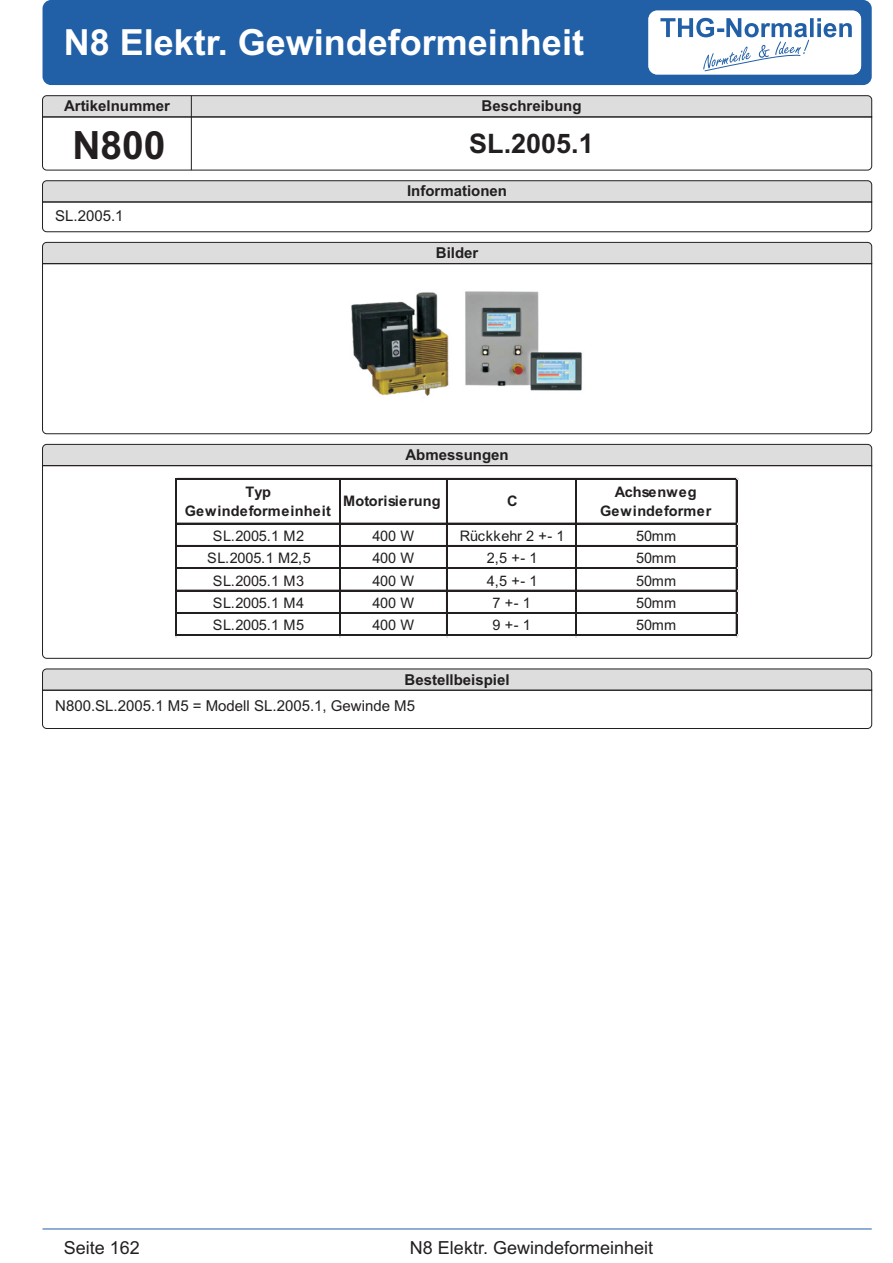
<style>
.page{position:relative;width:893px;height:1263px;background:#fff}
.page>*{position:absolute;margin:0;border:0;box-sizing:border-box;transform-origin:0 0}
.t1{font:700 39px "Arial";color:#231f20}
.t2{font:700 36px "Arial";color:#fff}
.t3{font:700 27px "Arial";color:#231f20}
.t4{font:18px "Arial";color:#231f20}
.t5{font:700 15px "Arial";color:#231f20}
.t6{font:15px "Arial";color:#231f20}
.t7{font:14.55px "Arial";letter-spacing:-.015em;color:#231f20}
.t8{font:700 14.55px/19px "Arial";letter-spacing:.005em;color:#231f20;text-align:center}
</style>
<div class="page">
<div style="left:43px;top:0;width:829px;height:85px;background:#215fa6;border-radius:9px"></div>
<svg style="left:42px;top:95px;width:831px;height:21px;background:#d4d4d5"></svg>
<svg style="left:42px;top:116px;width:831px;height:55px"></svg>
<hr style="left:191px;top:96px;width:1px;height:74px;background:#231f20">
<hr style="left:43px;top:1228px;width:829px;height:1px;background:#215fa6">
<svg style="left:42px;top:180px;width:831px;height:53px"></svg>
<div style="left:42px;top:242px;width:831px;height:21px;background:#ddddde"></div>
<svg style="left:42px;top:263px;width:831px;height:172px"></svg>
<div style="left:42px;top:443px;width:831px;height:22px;background:#ddddde"></div>
<svg style="left:42px;top:465px;width:831px;height:194px"></svg>
<svg style="left:42px;top:668px;width:831px;height:61px"></svg>
<div style="left:648px;top:11px;width:213px;height:63px;background:#fff;border-radius:9px"></div>
<svg style="left:660px;top:18px;width:192px;height:54px"></svg>
<h2 class="t2" style="left:64px;top:29px;width:522px">N8 Elektr. Gewindeformeinheit</h2>
<p class="t5" style="left:64px;top:100px;width:107px">Artikelnummer</p>
<p class="t5" style="left:481px;top:100px;width:102px">Beschreibung</p>
<h1 class="t1" style="left:72px;top:131px;width:95px">N800</h1>
<p class="t6" style="left:55px;top:210px;width:70px">SL.2005.1</p>
<h3 class="t3" style="left:469px;top:133px;width:126px">SL.2005.1</h3>
<p class="t5" style="left:407px;top:186px;width:102px">Informationen</p>
<p class="t5" style="left:436px;top:247px;width:44px">Bilder</p>
<p class="t5" style="left:405px;top:449px;width:105px">Abmessungen</p>
<p class="t8" style="left:185px;top:484px;width:148px">Typ<br>Gewindeformeinheit</p>
<p class="t8" style="left:343px;top:493px;width:99px">Motorisierung</p>
<p class="t8" style="left:507px;top:493px;width:12px">C</p>
<p class="t8" style="left:600px;top:484px;width:113px">Achsenweg<br>Gewindeformer</p>
<p class="t7" style="left:213px;top:530px;width:93px">SL.2005.1 M2</p>
<p class="t7" style="left:372px;top:530px;width:43px">400 W</p>
<p class="t7" style="left:460px;top:530px;width:106px">Rückkehr 2 +- 1</p>
<p class="t7" style="left:636px;top:530px;width:42px">50mm</p>
<p class="t7" style="left:207px;top:553px;width:105px">SL.2005.1 M2,5</p>
<p class="t7" style="left:372px;top:553px;width:43px">400 W</p>
<p class="t7" style="left:487px;top:553px;width:52px">2,5 +- 1</p>
<p class="t7" style="left:636px;top:553px;width:42px">50mm</p>
<p class="t7" style="left:213px;top:575px;width:93px">SL.2005.1 M3</p>
<p class="t7" style="left:372px;top:575px;width:43px">400 W</p>
<p class="t7" style="left:487px;top:575px;width:52px">4,5 +- 1</p>
<p class="t7" style="left:636px;top:575px;width:42px">50mm</p>
<p class="t7" style="left:213px;top:597px;width:93px">SL.2005.1 M4</p>
<p class="t7" style="left:372px;top:597px;width:43px">400 W</p>
<p class="t7" style="left:492px;top:597px;width:40px">7+-1</p>
<p class="t7" style="left:636px;top:597px;width:42px">50mm</p>
<p class="t7" style="left:213px;top:620px;width:93px">SL.2005.1 M5</p>
<p class="t7" style="left:372px;top:620px;width:43px">400 W</p>
<p class="t7" style="left:492px;top:620px;width:40px">9+-1</p>
<p class="t7" style="left:636px;top:620px;width:42px">50mm</p>
<p class="t5" style="left:405px;top:674px;width:107px">Bestellbeispiel</p>
<p class="t6" style="left:55px;top:700px;width:361px">N800.SL.2005.1 M5 = Modell SL.2005.1, Gewinde M5</p>
<p class="t4" style="left:64px;top:1241px;width:78px">Seite 162</p>
<p class="t4" style="left:410px;top:1241px;width:245px">N8 Elektr. Gewindeformeinheit</p>
</div>
